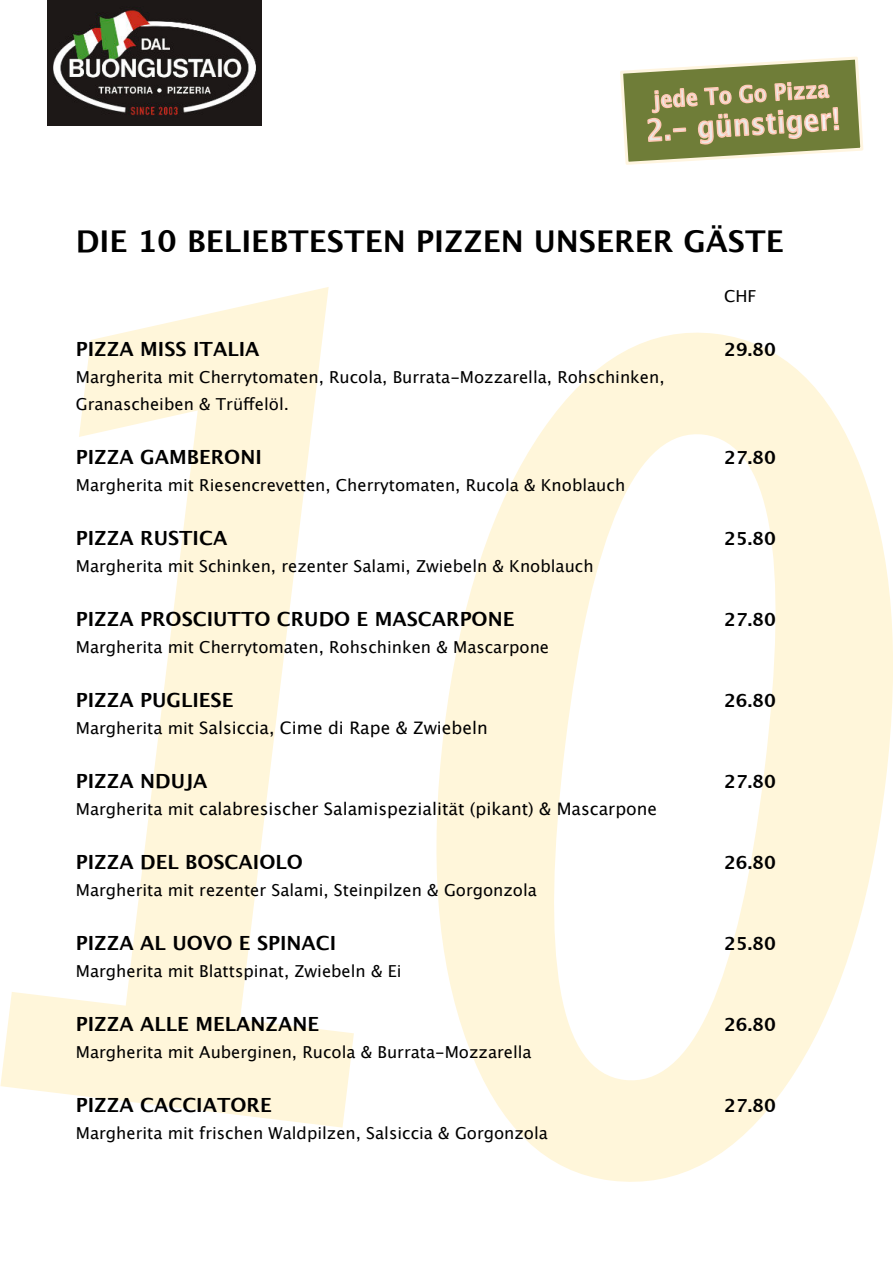
<style>
.page{position:relative;width:893px;height:1263px;background:#fff}
.page>*{position:absolute;margin:0;border:0;box-sizing:border-box;transform-origin:0 0}
.t1{font:700 30px "Lucida Grande";color:#000}
.t2{font:700 19.5px "Lucida Grande";color:#000}
.t3{font:700 18px "Lucida Grande";color:#000}
.t4{font:17.25px "Lucida Grande";color:#000}
.t5{font:16.5px/27px "Lucida Grande";color:#000}
.s1{font-size:16.5px}
</style>
<div class="page">
<img style="left:48px;top:0;width:213px;height:125px">
<svg style="left:620px;top:56px;width:244px;height:109px"></svg>
<h1 class="t1" style="left:76px;top:229px;width:709px">DIE 10 BELIEBTESTEN PIZZEN UNSERER GÄSTE</h1>
<p class="t5" style="left:724px;top:283px;width:34px">CHF</p>
<p class="t2" style="left:76px;top:340px;width:185px">PIZZA MISS ITALIA</p>
<p class="t3" style="left:724px;top:341px;width:53px">29.80</p>
<p class="t5" style="left:76px;top:364px;width:590px">Margherita mit Cherrytomaten, Rucola, Burrata-Mozzarella, Rohschinken,<br>Granascheiben &amp; Trüffelöl.</p>
<p class="t2" style="left:76px;top:448px;width:187px">PIZZA GAMBERONI</p>
<p class="t3" style="left:724px;top:449px;width:53px">27.80</p>
<p class="t5" style="left:76px;top:472px;width:551px">Margherita mit Riesencrevetten, Cherrytomaten, Rucola &amp; Knoblauch</p>
<p class="t2" style="left:76px;top:529px;width:153px">PIZZA RUSTICA</p>
<p class="t3" style="left:724px;top:530px;width:53px">25.80</p>
<p class="t5" style="left:76px;top:553px;width:519px">Margherita mit Schinken, rezenter Salami, Zwiebeln &amp; Knoblauch</p>
<p class="t2" style="left:76px;top:610px;width:440px">PIZZA PROSCIUTTO CRUDO E MASCARPONE</p>
<p class="t3" style="left:724px;top:611px;width:53px">27.80</p>
<p class="t5" style="left:76px;top:634px;width:475px">Margherita mit Cherrytomaten, Rohschinken &amp; Mascarpone</p>
<p class="t2" style="left:76px;top:691px;width:159px">PIZZA PUGLIESE</p>
<p class="t3" style="left:724px;top:692px;width:53px">26.80</p>
<p class="t4" style="left:76px;top:720px;width:413px"><span class="s1">Margherita mit</span> Salsiccia, Cime di Rape &amp; Zwiebeln</p>
<p class="t2" style="left:76px;top:772px;width:133px">PIZZA NDUJA</p>
<p class="t3" style="left:724px;top:773px;width:53px">27.80</p>
<p class="t4" style="left:76px;top:801px;width:583px"><span class="s1">Margherita mit</span> calabresischer Salamispezialität (pikant) &amp; Mascarpone</p>
<p class="t2" style="left:76px;top:853px;width:228px">PIZZA DEL BOSCAIOLO</p>
<p class="t3" style="left:724px;top:854px;width:53px">26.80</p>
<p class="t5" style="left:76px;top:877px;width:463px">Margherita mit rezenter Salami, Steinpilzen &amp; Gorgonzola</p>
<p class="t2" style="left:76px;top:934px;width:262px">PIZZA AL UOVO E SPINACI</p>
<p class="t3" style="left:724px;top:935px;width:53px">25.80</p>
<p class="t5" style="left:76px;top:958px;width:327px">Margherita mit Blattspinat, Zwiebeln &amp; Ei</p>
<p class="t2" style="left:76px;top:1015px;width:245px">PIZZA ALLE MELANZANE</p>
<p class="t3" style="left:724px;top:1016px;width:53px">26.80</p>
<p class="t5" style="left:76px;top:1039px;width:457px">Margherita mit Auberginen, Rucola &amp; Burrata-Mozzarella</p>
<p class="t2" style="left:76px;top:1096px;width:197px">PIZZA CACCIATORE</p>
<p class="t3" style="left:724px;top:1097px;width:53px">27.80</p>
<p class="t5" style="left:76px;top:1120px;width:474px">Margherita mit frischen Waldpilzen, Salsiccia &amp; Gorgonzola</p>
</div>
